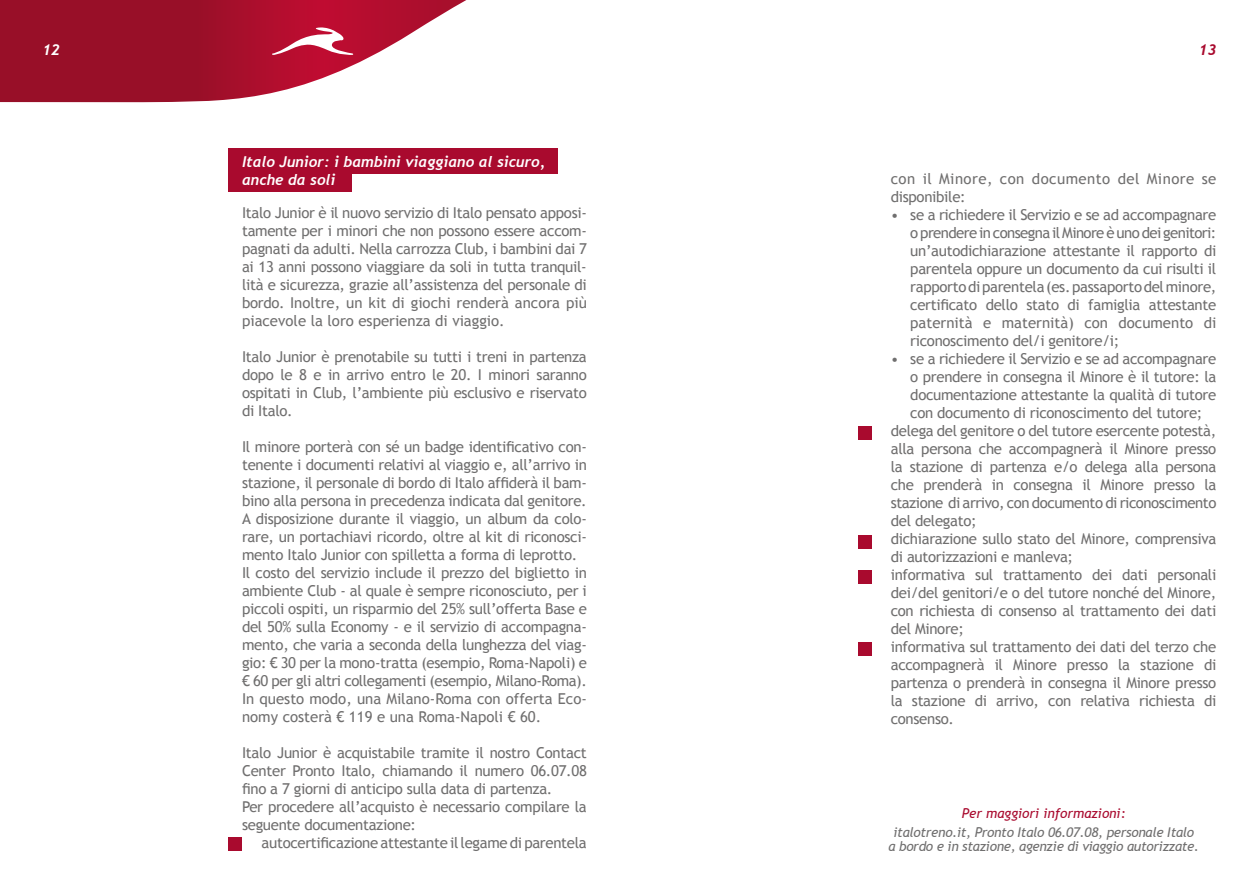
<style>
.page{position:relative;width:1259px;height:893px;background:#fff}
.page>*{position:absolute;margin:0;border:0;box-sizing:border-box;transform-origin:0 0}
.t1{font:15px/18px "Trebuchet MS";letter-spacing:-.02em;color:#706f6f;text-align:justify}
.t2{font:italic 700 15px/18px "Trebuchet";color:#fff}
.t3{font:15px/18px "Trebuchet MS";letter-spacing:.03em;color:#706f6f}
.t4{font:italic 700 15px "Trebuchet";color:#a90a2e}
.t5{font:italic 13.5px/13.5px "Trebuchet MS";letter-spacing:-.02em;color:#706f6f;text-align:center}
.t6{font:italic 13.5px "Trebuchet MS";color:#a90a2e}
</style>
<div class="page">
<svg style="left:0;top:0;width:466px;height:103px"></svg>
<svg style="left:272px;top:27px;width:81px;height:28px"></svg>
<div style="left:228px;top:149px;width:330px;height:25px;background:#a90a2e"></div>
<div style="left:228px;top:166px;width:123px;height:25px;background:#a90a2e"></div>
<div style="left:228px;top:837px;width:14px;height:13px;background:#a90a2e"></div>
<div style="left:857px;top:426px;width:14px;height:14px;background:#a90a2e"></div>
<div style="left:857px;top:535px;width:14px;height:14px;background:#a90a2e"></div>
<div style="left:857px;top:570px;width:14px;height:14px;background:#a90a2e"></div>
<div style="left:857px;top:642px;width:14px;height:13px;background:#a90a2e"></div>
<p class="t2" style="left:43px;top:40px;width:19px">12</p>
<p class="t4" style="left:1198px;top:40px;width:19px">13</p>
<p class="t2" style="left:242px;top:153px;width:305px">Italo Junior: i bambini viaggiano al sicuro, anche da soli</p>
<p class="t1" style="left:242px;top:204px;width:346px">Italo Junior è il nuovo servizio di Italo pensato apposi&shy;tamente per i minori che non possono essere accom&shy;pagnati da adulti. Nella carrozza Club, i bambini dai 7 ai 13 anni possono viaggiare da soli in tutta tranquil&shy;lità e sicurezza, grazie all’assistenza del personale di bordo. Inoltre, un kit di giochi renderà ancora più piacevole la loro esperienza di viaggio.</p>
<p class="t1" style="left:242px;top:348px;width:346px">Italo Junior è prenotabile su tutti i treni in partenza dopo le 8 e in arrivo entro le 20. I minori saranno ospitati in Club, l’ambiente più esclusivo e riservato di Italo.</p>
<p class="t1" style="left:242px;top:438px;width:346px;text-align:left">Il minore porterà con sé un badge identificativo con&shy;tenente i documenti relativi al viaggio e, all’arrivo in stazione, il personale di bordo di Italo affiderà il bam&shy;bino alla persona in precedenza indicata dal genitore.<br>A disposizione durante il viaggio, un album da colo&shy;rare, un portachiavi ricordo, oltre al kit di riconosci&shy;mento Italo Junior con spilletta a forma di leprotto.<br>Il costo del servizio include il prezzo del biglietto in ambiente Club - al quale è sempre riconosciuto, per i piccoli ospiti, un risparmio del 25% sull’offerta Base e del 50% sulla Economy - e il servizio di accompagna&shy;mento, che varia a seconda della lunghezza del viag&shy;gio: € 30 per la mono-tratta (esempio, Roma-Napoli) e € 60 per gli altri collegamenti (esempio, Milano-Roma).<br>In questo modo, una Milano-Roma con offerta Eco&shy;nomy costerà € 119 e una Roma-Napoli € 60.</p>
<p class="t1" style="left:242px;top:744px;width:346px;text-align:left">Italo Junior è acquistabile tramite il nostro Contact Center Pronto Italo, chiamando il numero 06.07.08 fino a 7 giorni di anticipo sulla data di partenza.<br>Per procedere all’acquisto è necessario compilare la seguente documentazione:</p>
<p class="t1" style="left:261px;top:834px;width:327px">autocertificazione attestante il legame di parentela</p>
<p class="t3" style="left:890px;top:170px;width:327px">con il Minore, con documento del Minore se disponibile:</p>
<p class="t1" style="left:910px;top:206px;width:308px;text-indent:-19px">• se a richiedere il Servizio e se ad accompagnare o prendere in consegna il Minore è uno dei genitori: un’autodichiarazione attestante il rapporto di parentela oppure un documento da cui risulti il rapporto di parentela (es. passaporto del minore, certificato dello stato di famiglia attestante paternità e maternità) con documento di riconoscimento del/i genitore/i;</p>
<p class="t1" style="left:890px;top:350px;width:327px">• se a richiedere il Servizio e se ad accompagnare</p>
<p class="t1" style="left:910px;top:368px;width:308px">o prendere in consegna il Minore è il tutore: la</p>
<p class="t1" style="left:910px;top:386px;width:307px">documentazione attestante la qualità di tutore</p>
<p class="t1" style="left:910px;top:404px;width:294px">con documento di riconoscimento del tutore;</p>
<p class="t1" style="left:890px;top:422px;width:327px">delega del genitore o del tutore esercente potestà,</p>
<p class="t1" style="left:890px;top:440px;width:327px">alla persona che accompagnerà il Minore presso</p>
<p class="t1" style="left:890px;top:458px;width:327px">la stazione di partenza e/o delega alla persona</p>
<p class="t1" style="left:890px;top:476px;width:327px">che prenderà in consegna il Minore presso la</p>
<p class="t1" style="left:890px;top:494px;width:327px">stazione di arrivo, con documento di riconoscimento</p>
<p class="t1" style="left:890px;top:512px;width:87px">del delegato;</p>
<p class="t1" style="left:890px;top:530px;width:327px">dichiarazione sullo stato del Minore, comprensiva</p>
<p class="t1" style="left:890px;top:548px;width:184px">di autorizzazioni e manleva;</p>
<p class="t1" style="left:890px;top:566px;width:327px">informativa sul trattamento dei dati personali</p>
<p class="t1" style="left:890px;top:584px;width:327px">dei/del genitori/e o del tutore nonché del Minore,</p>
<p class="t1" style="left:890px;top:602px;width:327px">con richiesta di consenso al trattamento dei dati</p>
<p class="t1" style="left:890px;top:620px;width:75px">del Minore;</p>
<p class="t1" style="left:890px;top:638px;width:327px">informativa sul trattamento dei dati del terzo che</p>
<p class="t1" style="left:890px;top:656px;width:327px">accompagnerà il Minore presso la stazione di</p>
<p class="t1" style="left:890px;top:674px;width:327px">partenza o prenderà in consegna il Minore presso</p>
<p class="t1" style="left:890px;top:692px;width:327px">la stazione di arrivo, con relativa richiesta di</p>
<p class="t1" style="left:890px;top:710px;width:65px">consenso.</p>
<p class="t6" style="left:962px;top:805px;width:165px">Per maggiori informazioni:</p>
<p class="t5" style="left:888px;top:826px;width:312px">italotreno.it, Pronto Italo 06.07.08, personale Italo a bordo e in stazione, agenzie di viaggio autorizzate.</p>
</div>
